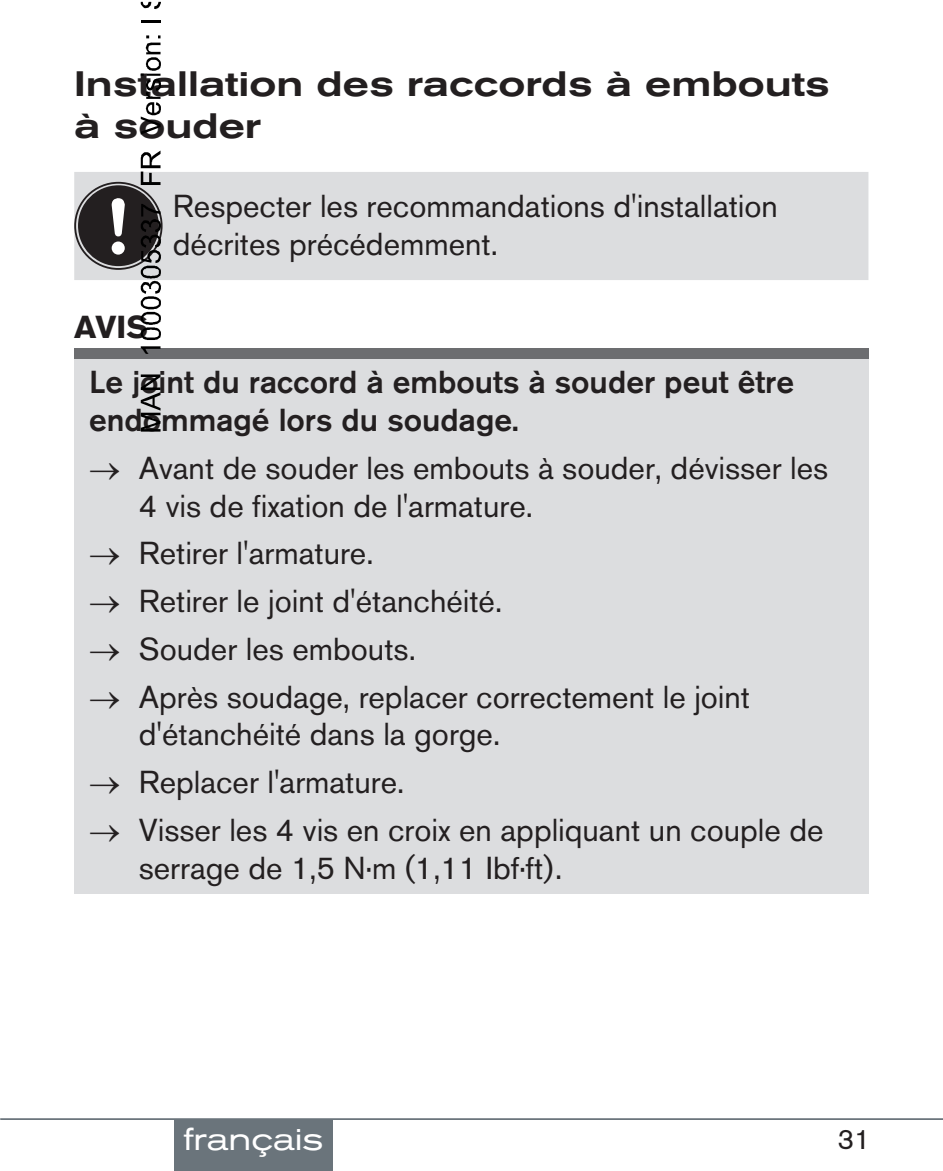
<style>
.page{position:relative;width:943px;height:1171px;background:#fff}
.page>*{position:absolute;margin:0;border:0;box-sizing:border-box;transform-origin:0 0}
.Titel_3__no_numberin{font:500 expanded 35px/42px "Akzidenz Grotesk BQ";color:#231f20}
.HI-Text{font:31.5px/37.8px "Akzidenz Grotesk BQ";color:#231f20}
.SI-Art{font:500 31.5px/37.8px "Akzidenz Grotesk BQ";color:#231f20}
.t1{font:expanded 31.5px "Akzidenz Grotesk BQ";color:#fff}
.SI-Wort{font:700 31.5px "Akzidenz Grotesk BQ";color:#231f20}
.t2{font:28px "Akzidenz Grotesk BQ";color:#231f20}
</style>
<div class="page">
<div style="left:74px;top:172px;width:794px;height:108px;background:#dcdddf"></div>
<div style="left:74px;top:182px;width:88px;height:88px;border:2px solid #231f20;border-radius:50%"></div>
<div style="left:78px;top:185px;width:81px;height:81px;background:#231f20;border-radius:50%"></div>
<div style="left:112px;top:241px;width:13px;height:14px;background:#fff;border-radius:50%"></div>
<svg style="left:112px;top:198px;width:13px;height:38px"></svg>
<div style="left:74px;top:348px;width:794px;height:11px;background:#6c6d70"></div>
<div style="left:74px;top:359px;width:794px;height:534px;background:#dcdddf"></div>
<hr style="left:0;top:1118px;width:943px;height:2px;background:#6a747b">
<div style="left:174px;top:1119px;width:159px;height:52px;background:#6a747b"></div>
<svg style="left:141px;top:374px;width:19px;height:58px"></svg>
<svg style="left:141px;top:346px;width:19px;height:8px"></svg>
<svg style="left:141px;top:204px;width:20px;height:136px"></svg>
<svg style="left:141px;top:151px;width:19px;height:34px"></svg>
<svg style="left:141px;top:35px;width:20px;height:100px"></svg>
<hr style="left:141px;top:20px;width:19px;height:3px;background:#000">
<svg style="left:141px;top:2px;width:20px;height:7px"></svg>
<p class="Titel_3__no_numberin" style="left:74px;top:63px;width:757px">Installation des raccords à embouts à souder</p>
<p class="HI-Text" style="left:173px;top:187px;width:606px">Respecter les recommandations d'installation décrites précédemment.</p>
<p class="SI-Wort" style="left:74px;top:309px;width:75px">AVIS</p>
<p class="SI-Art" style="left:89px;top:363px;width:706px">Le joint du raccord à embouts à souder peut être endommagé lors du soudage.</p>
<p class="HI-Text" style="left:139px;top:449px;width:691px;text-indent:-50px">→ Avant de souder les embouts à souder, dévisser les<br>4 vis de fixation de l'armature.</p>
<p class="HI-Text" style="left:89px;top:534px;width:286px">→ Retirer l'armature.</p>
<p class="HI-Text" style="left:89px;top:582px;width:414px">→ Retirer le joint d'étanchéité.</p>
<p class="HI-Text" style="left:89px;top:630px;width:328px">→ Souder les embouts.</p>
<p class="HI-Text" style="left:139px;top:677px;width:613px;text-indent:-50px">→ Après soudage, replacer correctement le joint d'étanchéité dans la gorge.</p>
<p class="HI-Text" style="left:89px;top:763px;width:317px">→ Replacer l'armature.</p>
<p class="HI-Text" style="left:139px;top:811px;width:686px;text-indent:-50px">→ Visser les 4 vis en croix en appliquant un couple de serrage de 1,5 N·m (1,11 Ibf·ft).</p>
<p class="t1" style="left:184px;top:1120px;width:141px">français</p>
<p class="t2" style="left:837px;top:1122px;width:34px">31</p>
</div>
